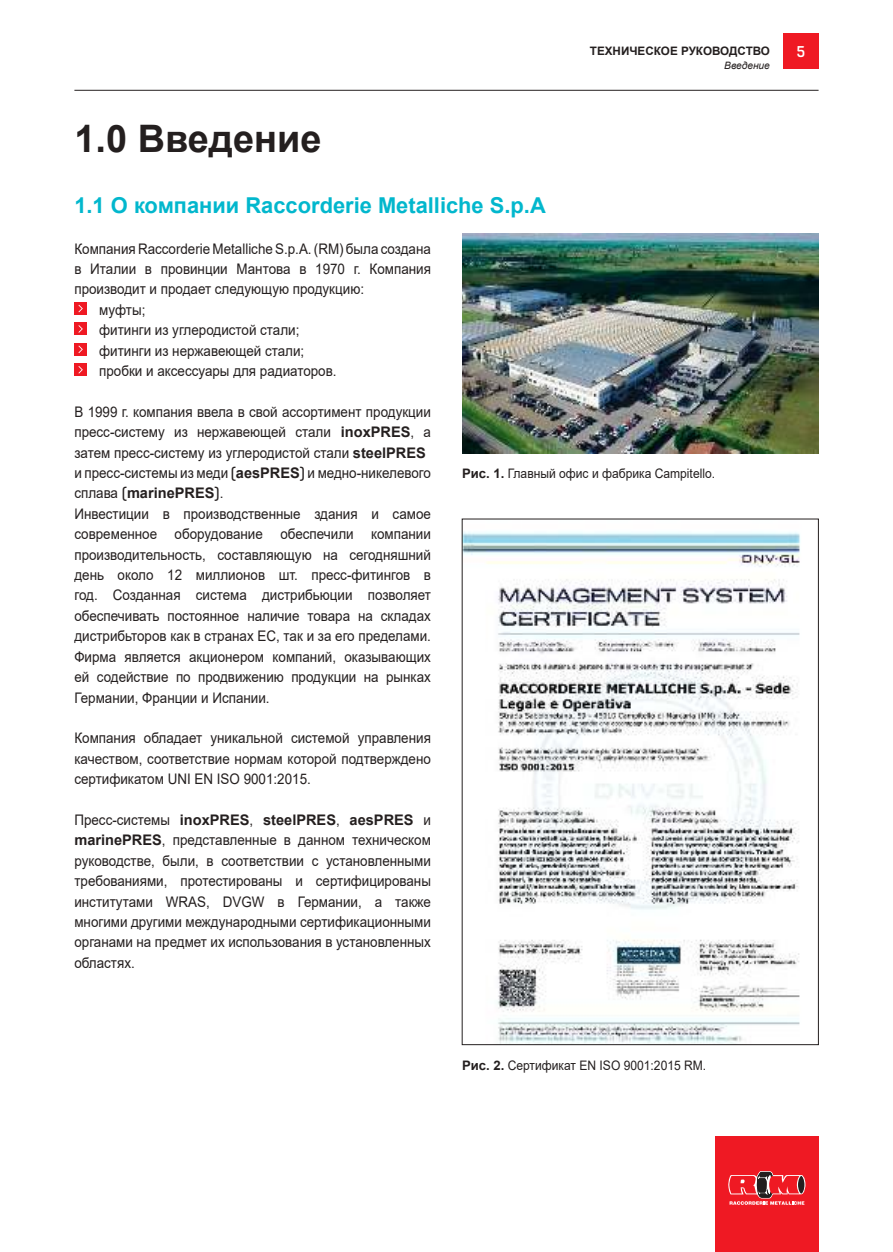
<style>
.page{position:relative;width:893px;height:1252px;background:#fff}
.page>*{position:absolute;margin:0;border:0;box-sizing:border-box;transform-origin:0 0}
.t1{font:700 37.95px "Arial";color:#241f1f}
.t2{font:700 21.9px "Arial";color:#02b7cd}
.t3{font:14.55px/20.4px "Arial";color:#241f1f;text-align:justify;scale:.92 1}
.t4{font:500 14.55px "Heron Sans";color:#fff}
.t5{font:13.05px "Arial";color:#241f1f;scale:.92 1}
.t6{font:700 11.7px "Arial";color:#241f1f}
.t7{font:italic 10.2px "Arial";color:#241f1f}
.s1{font-weight:700}
.s2{font-family:"Heron Sans"}
</style>
<div class="page">
<hr style="left:74px;top:90px;width:744px;height:1px;background:#241f1f">
<div style="left:715px;top:1136px;width:103px;height:116px;background:#ef1923"></div>
<svg style="left:728px;top:1171px;width:77px;height:34px"></svg>
<div style="left:783px;top:34px;width:35px;height:35px;background:#ef1923"></div>
<div style="left:74px;top:302px;width:13px;height:13px;background:#ef1923"></div>
<svg style="left:78px;top:305px;width:5px;height:7px"></svg>
<div style="left:74px;top:323px;width:13px;height:12px;background:#ef1923"></div>
<svg style="left:78px;top:325px;width:5px;height:8px"></svg>
<div style="left:74px;top:343px;width:13px;height:13px;background:#ef1923"></div>
<svg style="left:78px;top:346px;width:5px;height:7px"></svg>
<div style="left:74px;top:364px;width:13px;height:12px;background:#ef1923"></div>
<svg style="left:78px;top:366px;width:5px;height:8px"></svg>
<img style="left:462px;top:233px;width:356px;height:220px">
<img style="left:464px;top:531px;width:337px;height:512px">
<h1 class="t1" style="left:74px;top:111px;width:248px">1.0 Введение</h1>
<h2 class="t2" style="left:74px;top:190px;width:473px">1.1 О компании Raccorderie Metalliche S.p.A</h2>
<p class="t6" style="left:590px;top:42px;width:181px">ТЕХНИЧЕСКОЕ РУКОВОДСТВО</p>
<p class="t4" style="left:796px;top:43px;width:10px">5</p>
<p class="t7" style="left:724px;top:59px;width:47px">Введение</p>
<p class="t3" style="left:74px;top:238px;width:389px">Компания Raccorderie Metalliche S.p.A. (RM) была создана</p>
<p class="t3" style="left:74px;top:259px;width:389px">в Италии в провинции Мантова в 1970 г. Компания</p>
<p class="t3" style="left:74px;top:279px;width:316px">производит и продает следующую продукцию:</p>
<p class="t3" style="left:99px;top:299px;width:52px">муфты;</p>
<p class="t3" style="left:99px;top:320px;width:219px">фитинги из углеродистой стали;</p>
<p class="t3" style="left:99px;top:340px;width:224px">фитинги из нержавеющей стали;</p>
<p class="t3" style="left:99px;top:361px;width:259px">пробки и аксессуары для радиаторов.</p>
<p class="t3" style="left:74px;top:401px;width:389px;text-align:left">В 1999 г. компания ввела в свой ассортимент продукции пресс-систему из нержавеющей стали <span class="s1">inoxPRES</span>, а затем пресс-систему из углеродистой стали <span class="s1">steelPRES </span>и пресс-системы из меди <span class="s2">(</span><span class="s1">aesPRES</span><span class="s2">)</span> и медно-никелевого сплава <span class="s2">(</span><span class="s1">marinePRES</span><span class="s2">)</span>.<br>Инвестиции в производственные здания и самое современное оборудование обеспечили компании производительность, составляющую на сегодняшний день около 12 миллионов шт. пресс-фитингов в год. Созданная система дистрибьюции позволяет обеспечивать постоянное наличие товара на складах дистрибьторов как в странах ЕС, так и за его пределами.<br>Фирма является акционером компаний, оказывающих ей содействие по продвижению продукции на рынках Германии, Франции и Испании.</p>
<p class="t3" style="left:74px;top:728px;width:389px">Компания обладает уникальной системой управления качеством, соответствие нормам которой подтверждено сертификатом UNI EN ISO 9001:2015.</p>
<p class="t3" style="left:74px;top:810px;width:389px">Пресс-системы <span class="s1">inoxPRES</span>, <span class="s1">steelPRES</span>, <span class="s1">aesPRES</span> и <span class="s1">marinePRES</span>, представленные в данном техническом руководстве, были, в соответствии с установленными требованиями, протестированы и сертифицированы институтами WRAS, DVGW в Германии, а также многими другими международными сертификационными органами на предмет их использования в установленных областях.</p>
<p class="t5" style="left:462px;top:464px;width:277px"><span class="s1">Рис. 1.</span> Главный офис и фабрика Campitello.</p>
<p class="t5" style="left:462px;top:1056px;width:267px"><span class="s1">Рис. 2.</span> Сертификат EN ISO 9001:2015 RM.</p>
</div>
